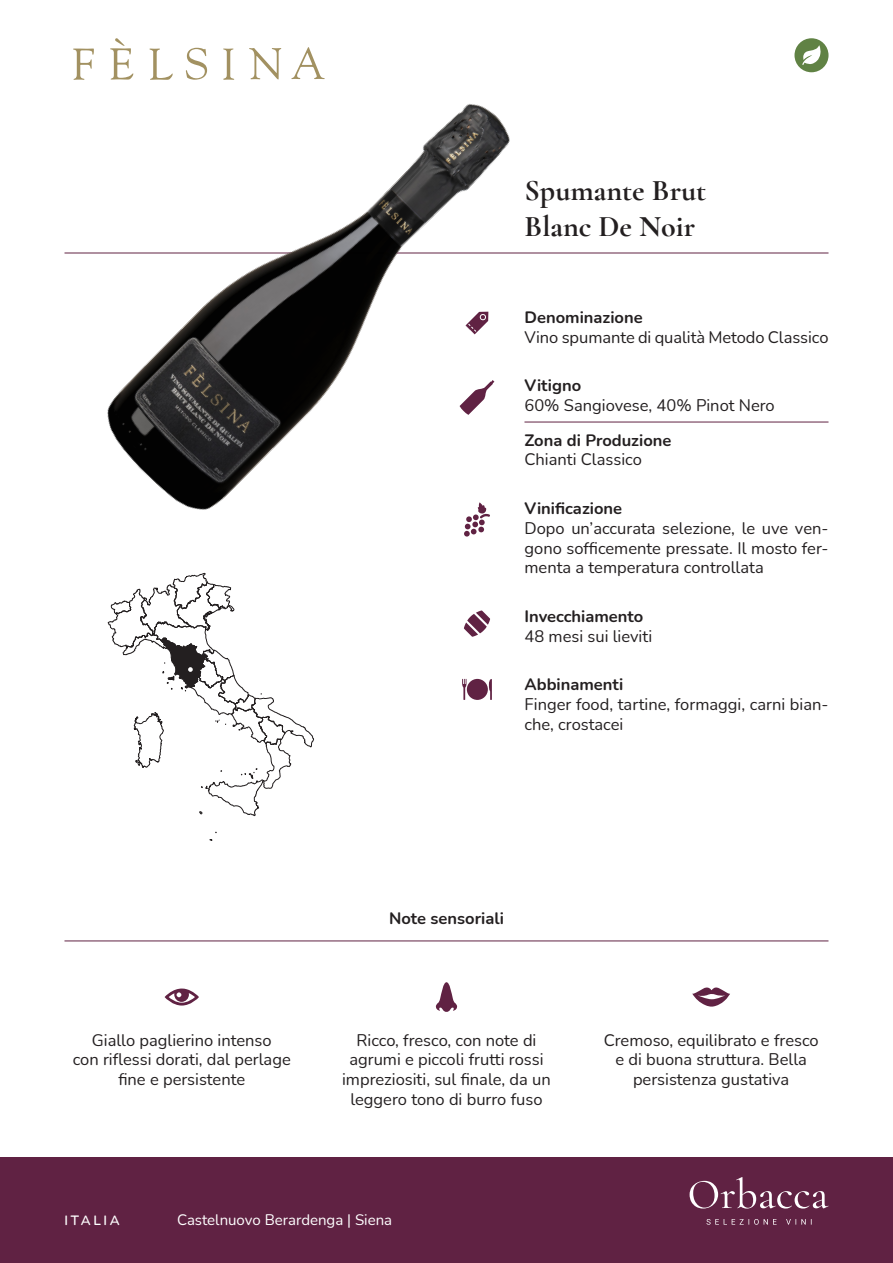
<style>
.page{position:relative;width:893px;height:1263px;background:#fff}
.page>*{position:absolute;margin:0;border:0;box-sizing:border-box;transform-origin:0 0}
.t1{font:700 30px "Cormorant Garamond";color:#231f20}
.t2{font:16.5px/19.8px "Nunito";color:#231f20;text-align:center}
.t3{font:700 16.5px "Nunito";color:#231f20}
.t4{font:15px "Nunito";color:#fff}
.t5{font:600 13.5px "Nunito";letter-spacing:.2em;color:#fff}
</style>
<div class="page">
<svg style="left:108px;top:573px;width:206px;height:243px"></svg>
<svg style="left:73px;top:49px;width:21px;height:31px"></svg>
<svg style="left:110px;top:38px;width:21px;height:17px"></svg>
<svg style="left:149px;top:49px;width:11px;height:6px"></svg>
<svg style="left:187px;top:48px;width:20px;height:7px"></svg>
<svg style="left:223px;top:49px;width:11px;height:6px"></svg>
<svg style="left:249px;top:48px;width:32px;height:7px"></svg>
<svg style="left:304px;top:47px;width:8px;height:8px"></svg>
<div style="left:0;top:1158px;width:893px;height:105px;background:#602243"></div>
<hr style="left:65px;top:253px;width:763px;height:1px;background:#602243">
<svg style="left:462px;top:678px;width:30px;height:22px"></svg>
<svg style="left:435px;top:982px;width:23px;height:30px"></svg>
<svg style="left:692px;top:987px;width:38px;height:20px"></svg>
<svg style="left:165px;top:988px;width:34px;height:17px"></svg>
<hr style="left:64px;top:941px;width:764px;height:1px;background:#602243">
<hr style="left:524px;top:422px;width:304px;height:1px;background:#602243">
<svg style="left:690px;top:1177px;width:138px;height:31px"></svg>
<svg style="left:706px;top:1219px;width:106px;height:6px"></svg>
<img style="left:78px;top:55px;width:485px;height:482px">
<svg style="left:464px;top:610px;width:26px;height:27px"></svg>
<div style="left:794px;top:38px;width:34px;height:34px;background:#608244;border-radius:50%"></div>
<svg style="left:802px;top:45px;width:19px;height:20px"></svg>
<p class="t1" style="left:524px;top:172px;width:183px">Spumante Brut</p>
<p class="t1" style="left:524px;top:208px;width:172px">Blanc De Noir</p>
<p class="t3" style="left:524px;top:306px;width:120px">Denominazione</p>
<p class="t2" style="left:524px;top:327px;width:305px">Vino spumante di qualità Metodo Classico</p>
<p class="t3" style="left:524px;top:374px;width:58px">Vitigno</p>
<p class="t2" style="left:524px;top:395px;width:252px">60% Sangiovese, 40% Pinot Nero</p>
<p class="t3" style="left:524px;top:428px;width:148px">Zona di Produzione</p>
<p class="t2" style="left:524px;top:449px;width:119px">Chianti Classico</p>
<p class="t3" style="left:524px;top:496px;width:99px">Vinificazione</p>
<p class="t2" style="left:524px;top:517px;width:306px;text-align:justify">Dopo un’accurata selezione, le uve ven&shy;gono sofficemente pressate. Il mosto fer&shy;menta a temperatura controllata</p>
<p class="t3" style="left:524px;top:604px;width:120px">Invecchiamento</p>
<p class="t2" style="left:524px;top:625px;width:129px">48 mesi sui lieviti</p>
<p class="t3" style="left:524px;top:673px;width:100px">Abbinamenti</p>
<p class="t2" style="left:524px;top:694px;width:306px;text-align:left">Finger food, tartine, formaggi, carni bian&shy;che, crostacei</p>
<p class="t2" style="left:92px;top:1029px;width:181px">Giallo paglierino intenso</p>
<p class="t2" style="left:73px;top:1049px;width:220px">con riflessi dorati, dal perlage fine e persistente</p>
<p class="t3" style="left:389px;top:907px;width:116px">Note sensoriali</p>
<p class="t2" style="left:342px;top:1029px;width:210px">Ricco, fresco, con note di agrumi e piccoli frutti rossi impreziositi, sul finale, da un leggero tono di burro fuso</p>
<p class="t2" style="left:604px;top:1029px;width:216px">Cremoso, equilibrato e fresco e di buona struttura. Bella persistenza gustativa</p>
<p class="t5" style="left:65px;top:1210px;width:57px">ITALIA</p>
<p class="t4" style="left:177px;top:1209px;width:217px">Castelnuovo Berardenga | Siena</p>
</div>
